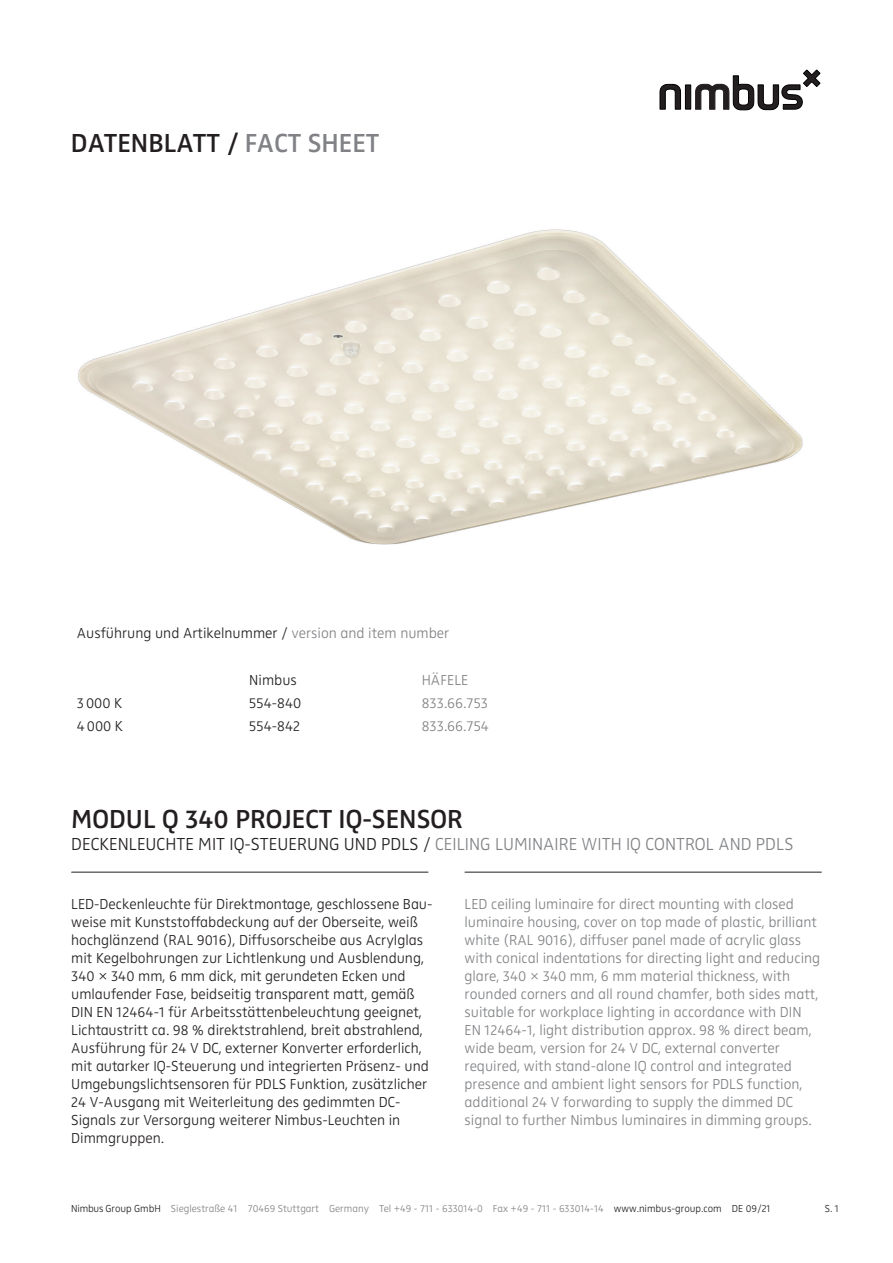
<style>
.page{position:relative;width:893px;height:1263px;background:#fff}
.page>*{position:absolute;margin:0;border:0;box-sizing:border-box;transform-origin:0 0}
.Zwo_Semi_Bold_LF_18{font:27px "Zwo Semi Bold LF Plain Alt";color:#231f20}
.t1{font:18px "Zwo Light LF Plain Alt";color:#231f20}
.Zwo_Light_LF_10_pt_1{font:15px/18px "Zwo Light LF Plain Alt";color:#231f20}
.Zwo_Light_LF_10_pt_1-2{font:15px/18px "Zwo Light LF Plain Alt";color:#808285}
.Zwo_Light_LF_8_pt_8{font:15px "Zwo Light LF Plain Alt";color:#231f20}
.t2{font:10.5px "Zwo Light LF Plain Alt";color:#808285}
.Zwo_Light_LF_7_pt_8{font:10.5px "Zwo Light LF Plain Alt";color:#231f20}
.s1{color:#808285}
.s2{color:#231f20}
</style>
<div class="page">
<svg style="left:660px;top:70px;width:160px;height:40px"></svg>
<img style="left:78px;top:229px;width:725px;height:316px">
<hr style="left:72px;top:872px;width:356px;height:1px;background:#231f20">
<hr style="left:465px;top:872px;width:356px;height:1px;background:#231f20">
<p class="Zwo_Semi_Bold_LF_18" style="left:71px;top:127px;width:310px">DATENBLATT / <span class="s1">FACT SHEET</span></p>
<p class="Zwo_Light_LF_10_pt_1" style="left:77px;top:624px;width:374px">Ausführung und Artikelnummer / <span class="s1">version and item number</span></p>
<p class="Zwo_Light_LF_10_pt_1" style="left:249px;top:670px;width:49px">Nimbus</p>
<p class="Zwo_Light_LF_10_pt_1-2" style="left:422px;top:670px;width:48px">HÄFELE</p>
<p class="Zwo_Light_LF_10_pt_1" style="left:77px;top:694px;width:47px">3000 K</p>
<p class="Zwo_Light_LF_8_pt_8" style="left:249px;top:694px;width:53px">554-840</p>
<p class="Zwo_Light_LF_10_pt_1-2" style="left:422px;top:694px;width:68px">833.66.753</p>
<p class="Zwo_Light_LF_10_pt_1" style="left:77px;top:717px;width:48px">4000 K</p>
<p class="Zwo_Light_LF_8_pt_8" style="left:249px;top:717px;width:52px">554-842</p>
<p class="Zwo_Light_LF_10_pt_1-2" style="left:422px;top:717px;width:69px">833.66.754</p>
<p class="Zwo_Semi_Bold_LF_18" style="left:71px;top:803px;width:393px">MODUL Q 340 PROJECT IQ-SENSOR</p>
<p class="t1" style="left:71px;top:833px;width:724px">DECKENLEUCHTE MIT IQ-STEUERUNG UND PDLS / <span class="s1">CEILING LUMINAIRE WITH IQ CONTROL AND PDLS</span></p>
<p class="Zwo_Light_LF_10_pt_1" style="left:71px;top:894px;width:363px">LED-Deckenleuchte für Direktmontage, geschlossene Bau&shy;weise mit Kunststoffabdeckung auf der Oberseite, weiß hochglänzend (RAL 9016), Diffusorscheibe aus Acrylglas mit Kegelbohrungen zur Lichtlenkung und Ausblendung, 340 × 340 mm, 6 mm dick, mit gerundeten Ecken und umlaufender Fase, beidseitig transparent matt, gemäß DIN EN 12464-1 für Arbeitsstättenbeleuchtung geeignet, Lichtaustritt ca. 98 % direktstrahlend, breit abstrahlend, Ausführung für 24 V DC, externer Konverter erforderlich, mit autarker IQ-Steuerung und integrierten Präsenz- und Umgebungslichtsensoren für PDLS Funktion, zusätzlicher 24 V-Ausgang mit Weiterleitung des gedimmten DC-Signals zur Versorgung weiterer Nimbus-Leuchten in Dimmgruppen.</p>
<p class="Zwo_Light_LF_10_pt_1-2" style="left:465px;top:894px;width:357px">LED ceiling luminaire for direct mounting with closed luminaire housing, cover on top made of plastic, brilliant white (RAL 9016), diffuser panel made of acrylic glass with conical indentations for directing light and reducing glare, 340 × 340 mm, 6 mm material thickness, with rounded corners and all round chamfer, both sides matt, suitable for workplace lighting in accordance with DIN EN 12464-1, light distribution approx. 98 % direct beam, wide beam, version for 24 V DC, external converter required, with stand-alone IQ control and integrated presence and ambient light sensors for PDLS function, additional 24 V forwarding to supply the dimmed DC signal to further Nimbus luminaires in dimming groups.</p>
<p class="t2" style="left:71px;top:1203px;width:701px"><span class="s2">Nimbus Group GmbH</span> Sieglestraße 41 70469 Stuttgart Germany Tel +49 - 711 - 633014-0 Fax +49 - 711 - 633014-14 <span class="s2">www.nimbus-group.com DE 09/21</span></p>
<p class="Zwo_Light_LF_7_pt_8" style="left:825px;top:1203px;width:16px">S. 1</p>
</div>
